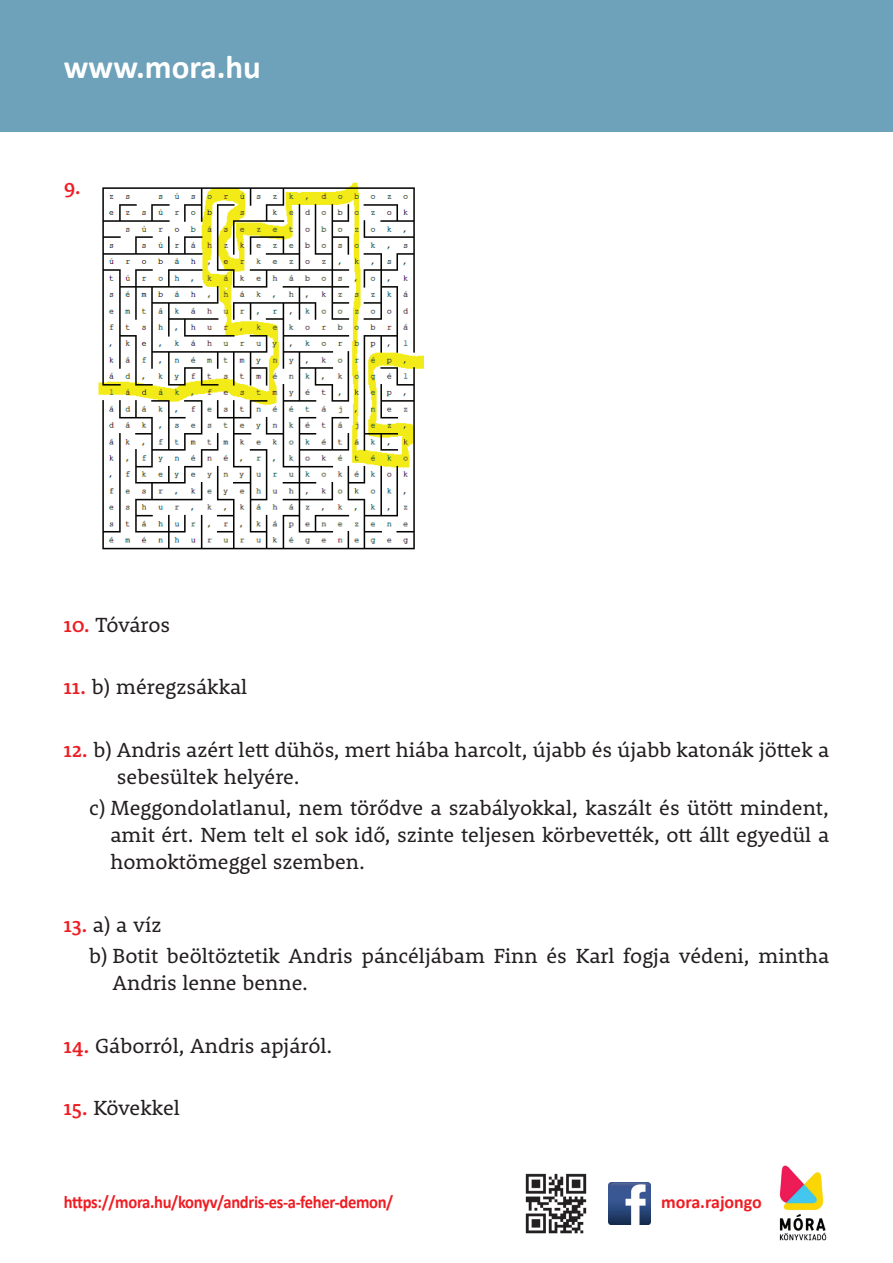
<style>
.page{position:relative;width:893px;height:1263px;background:#fff}
.page>*{position:absolute;margin:0;border:0;box-sizing:border-box;transform-origin:0 0}
.t1{font:700 33px "Calibri";color:#fff}
.t2{font:21px/27px "Rooney";color:#231f20}
.t3{font:21px "Rooney";letter-spacing:-.02em;color:#231f20}
.t4{font:500 21px "Rooney";color:#ee1d23}
.t5{font:700 18px "Calibri";letter-spacing:-.02em;color:#ee1d23;scale:.92 1}
.t6{font:700 18px "Calibri";color:#ee1d23}
.s1{font-weight:500;color:#ee1d23}
</style>
<div class="page">
<img style="left:98px;top:183px;width:326px;height:367px">
<div style="left:0;top:0;width:893px;height:132px;background:#6ea1ba"></div>
<img style="left:779px;top:1165px;width:48px;height:76px">
<img style="left:525px;top:1173px;width:62px;height:61px">
<img style="left:608px;top:1182px;width:43px;height:43px">
<h1 class="t1" style="left:64px;top:44px;width:199px">www.mora.hu</h1>
<p class="t4" style="left:64px;top:173px;width:18px">9.</p>
<p class="t3" style="left:64px;top:611px;width:108px"><span class="s1">10.</span> Tóváros</p>
<p class="t2" style="left:64px;top:673px;width:185px"><span class="s1">11.</span> b) méregzsákkal</p>
<p class="t2" style="left:117px;top:735px;width:714px;text-indent:-53px"><span class="s1">12.</span> b) Andris azért lett dühös, mert hiába harcolt, újabb és újabb katonák jöttek a sebesültek helyére.</p>
<p class="t2" style="left:110px;top:794px;width:720px;text-align:justify;text-indent:-21px">c) Meggondolatlanul, nem törődve a szabályokkal, kaszált és ütött mindent, amit ért. Nem telt el sok idő, szinte teljesen körbevették, ott állt egyedül a homoktömeggel szemben.</p>
<p class="t2" style="left:89px;top:908px;width:741px;line-height:31.2px;text-indent:-26px"><span class="s1">13.</span> a) a víz<br>b) Botit beöltöztetik Andris páncéljábam Finn és Karl fogja védeni, mintha</p>
<p class="t2" style="left:113px;top:968px;width:197px">Andris lenne benne.</p>
<p class="t2" style="left:64px;top:1031px;width:270px"><span class="s1">14.</span> Gáborról, Andris apjáról.</p>
<p class="t2" style="left:64px;top:1093px;width:118px"><span class="s1">15.</span> Kövekkel</p>
<p class="t5" style="left:64px;top:1190px;width:360px">https://mora.hu/konyv/andris-es-a-feher-demon/</p>
<p class="t6" style="left:661px;top:1190px;width:102px">mora.rajongo</p>
</div>
